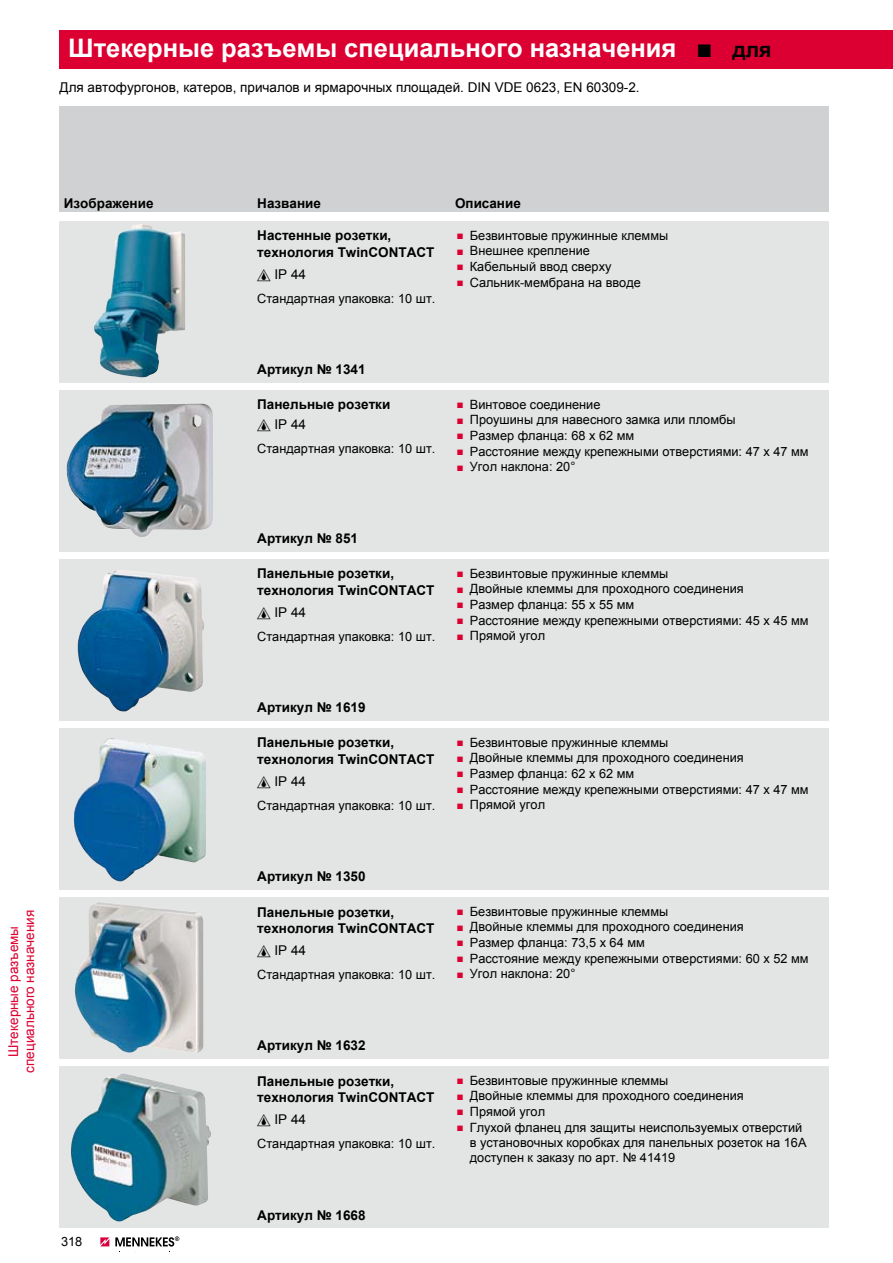
<style>
.page{position:relative;width:893px;height:1263px;background:#fff}
.page>*{position:absolute;margin:0;border:0;box-sizing:border-box;transform-origin:0 0}
.t1{font:700 25.5px "Arial";color:#fff}
.t2{font:700 13.5px/16.2px "Arial";color:#000}
.t3{font:13.5px "Arial";color:#000}
.t4{font:13.5px/16.2px "Arial";color:#db0031;text-align:center}
.t5{font:12.75px/15.8px "Arial";color:#000}
.s1{font-family:"European Pi Three";font-weight:400;font-size:21px;color:#000}
.s2{font-size:21px;color:#000}
.s3{font-family:"European Pi Three";font-size:9px;color:#db0031}
.s4{font-weight:400}
</style>
<div class="page">
<svg style="left:100px;top:1237px;width:9px;height:9px"></svg>
<svg style="left:115px;top:1236px;width:64px;height:10px"></svg>
<div style="left:60px;top:106px;width:769px;height:106px;background:#d0d1d2"></div>
<div style="left:60px;top:30px;width:833px;height:39px;background:#db0031"></div>
<div style="left:60px;top:221px;width:769px;height:161px;background:#e3e4e4"></div>
<div style="left:60px;top:390px;width:769px;height:161px;background:#e3e4e4"></div>
<div style="left:60px;top:559px;width:769px;height:161px;background:#e3e4e4"></div>
<div style="left:60px;top:728px;width:769px;height:161px;background:#e3e4e4"></div>
<div style="left:60px;top:897px;width:769px;height:161px;background:#e3e4e4"></div>
<div style="left:60px;top:1066px;width:769px;height:161px;background:#e3e4e4"></div>
<img style="left:94px;top:224px;width:91px;height:154px">
<img style="left:66px;top:403px;width:147px;height:134px">
<img style="left:77px;top:570px;width:127px;height:142px">
<img style="left:74px;top:738px;width:132px;height:143px">
<img style="left:74px;top:902px;width:130px;height:151px">
<img style="left:71px;top:1073px;width:140px;height:149px">
<p class="t1" style="left:68px;top:31px;width:705px">Штекерные разъемы специального назначения <span class="s1">K</span> <span class="s2">для</span></p>
<p class="t3" style="left:60px;top:78px;width:582px">Для автофургонов, катеров, причалов и ярмарочных площадей. DIN VDE 0623, EN 60309-2.</p>
<p class="t4" style="left:5px;top:1073px;width:164px;rotate:-90deg">Штекерные разъемы специального назначения</p>
<p class="t2" style="left:64px;top:195px;width:91px">Изображение</p>
<p class="t2" style="left:257px;top:195px;width:65px">Название</p>
<p class="t2" style="left:455px;top:195px;width:67px">Описание</p>
<p class="t5" style="left:61px;top:1234px;width:23px">318</p>
<p class="t2" style="left:257px;top:228px;width:179px">Настенные розетки, технология TwinCONTACT</p>
<p class="t3" style="left:274px;top:265px;width:33px">IP 44</p>
<p class="t5" style="left:257px;top:291px;width:180px">Стандартная упаковка: 10 шт.</p>
<p class="t5" style="left:457px;top:227px;width:213px"><span class="s3">K</span> Безвинтовые пружинные клеммы<br><span class="s3">K</span> Внешнее крепление<br><span class="s3">K</span> Кабельный ввод сверху<br><span class="s3">K</span> Сальник-мембрана на вводе</p>
<p class="t2" style="left:257px;top:362px;width:110px">Артикул № 1341</p>
<p class="t2" style="left:274px;top:395px;width:117px;line-height:19.4px;text-indent:-17px">Панельные розетки<br><span class="s4">IP 44</span></p>
<p class="t5" style="left:257px;top:441px;width:180px">Стандартная упаковка: 10 шт.</p>
<p class="t5" style="left:457px;top:396px;width:353px"><span class="s3">K</span> Винтовое соединение<br><span class="s3">K</span> Проушины для навесного замка или пломбы<br><span class="s3">K</span> Размер фланца: 68 x 62 мм<br><span class="s3">K</span> Расстояние между крепежными отверстиями: 47 x 47 мм<br><span class="s3">K</span> угол наклона: 20°</p>
<p class="t2" style="left:257px;top:531px;width:102px">Артикул № 851</p>
<p class="t2" style="left:257px;top:566px;width:179px">Панельные розетки, технология TwinCONTACT</p>
<p class="t3" style="left:274px;top:603px;width:33px">IP 44</p>
<p class="t5" style="left:257px;top:629px;width:180px">Стандартная упаковка: 10 шт.</p>
<p class="t5" style="left:457px;top:565px;width:353px"><span class="s3">K</span> Безвинтовые пружинные клеммы<br><span class="s3">K</span> Двойные клеммы для проходного соединения<br><span class="s3">K</span> Размер фланца: 55 x 55 мм<br><span class="s3">K</span> расстояние между крепежными отверстиями: 45 x 45 мм <span class="s3">K</span> Прямой угол</p>
<p class="t2" style="left:257px;top:700px;width:110px">Артикул № 1619</p>
<p class="t2" style="left:257px;top:735px;width:179px">Панельные розетки, технология TwinCONTACT</p>
<p class="t3" style="left:274px;top:772px;width:33px">IP 44</p>
<p class="t5" style="left:257px;top:798px;width:180px">Стандартная упаковка: 10 шт.</p>
<p class="t5" style="left:457px;top:734px;width:353px"><span class="s3">K</span> Безвинтовые пружинные клеммы<br><span class="s3">K</span> Двойные клеммы для проходного соединения<br><span class="s3">K</span> Размер фланца: 62 x 62 мм<br><span class="s3">K</span> расстояние между крепежными отверстиями: 47 x 47 мм <span class="s3">K</span> Прямой угол</p>
<p class="t2" style="left:257px;top:869px;width:110px">Артикул № 1350</p>
<p class="t2" style="left:257px;top:904px;width:179px">Панельные розетки, технология TwinCONTACT</p>
<p class="t3" style="left:274px;top:941px;width:33px">IP 44</p>
<p class="t5" style="left:257px;top:967px;width:180px">Стандартная упаковка: 10 шт.</p>
<p class="t5" style="left:457px;top:903px;width:353px"><span class="s3">K</span> Безвинтовые пружинные клеммы<br><span class="s3">K</span> Двойные клеммы для проходного соединения<br><span class="s3">K</span> Размер фланца: 73,5 x 64 мм<br><span class="s3">K</span> Расстояние между крепежными отверстиями: 60 x 52 мм <span class="s3">K</span> Угол наклона: 20°</p>
<p class="t2" style="left:257px;top:1038px;width:110px">Артикул № 1632</p>
<p class="t2" style="left:257px;top:1073px;width:179px">Панельные розетки, технология TwinCONTACT</p>
<p class="t3" style="left:274px;top:1110px;width:33px">IP 44</p>
<p class="t5" style="left:257px;top:1136px;width:180px">Стандартная упаковка: 10 шт.</p>
<p class="t2" style="left:257px;top:1207px;width:110px">Артикул № 1668</p>
<p class="t5" style="left:457px;top:1072px;width:213px"><span class="s3">K</span> Безвинтовые пружинные клеммы</p>
<p class="t5" style="left:457px;top:1088px;width:288px"><span class="s3">K</span> Двойные клеммы для проходного соединения</p>
<p class="t5" style="left:457px;top:1104px;width:90px"><span class="s3">K</span> Прямой угол</p>
<p class="t5" style="left:457px;top:1119px;width:347px"><span class="s3">K</span> Глухой фланец для защиты неиспользуемых отверстий</p>
<p class="t5" style="left:470px;top:1135px;width:338px">в установочных коробках для панельных розеток на 16А</p>
<p class="t5" style="left:470px;top:1150px;width:207px">доступен к заказу по арт. № 41419</p>
</div>
